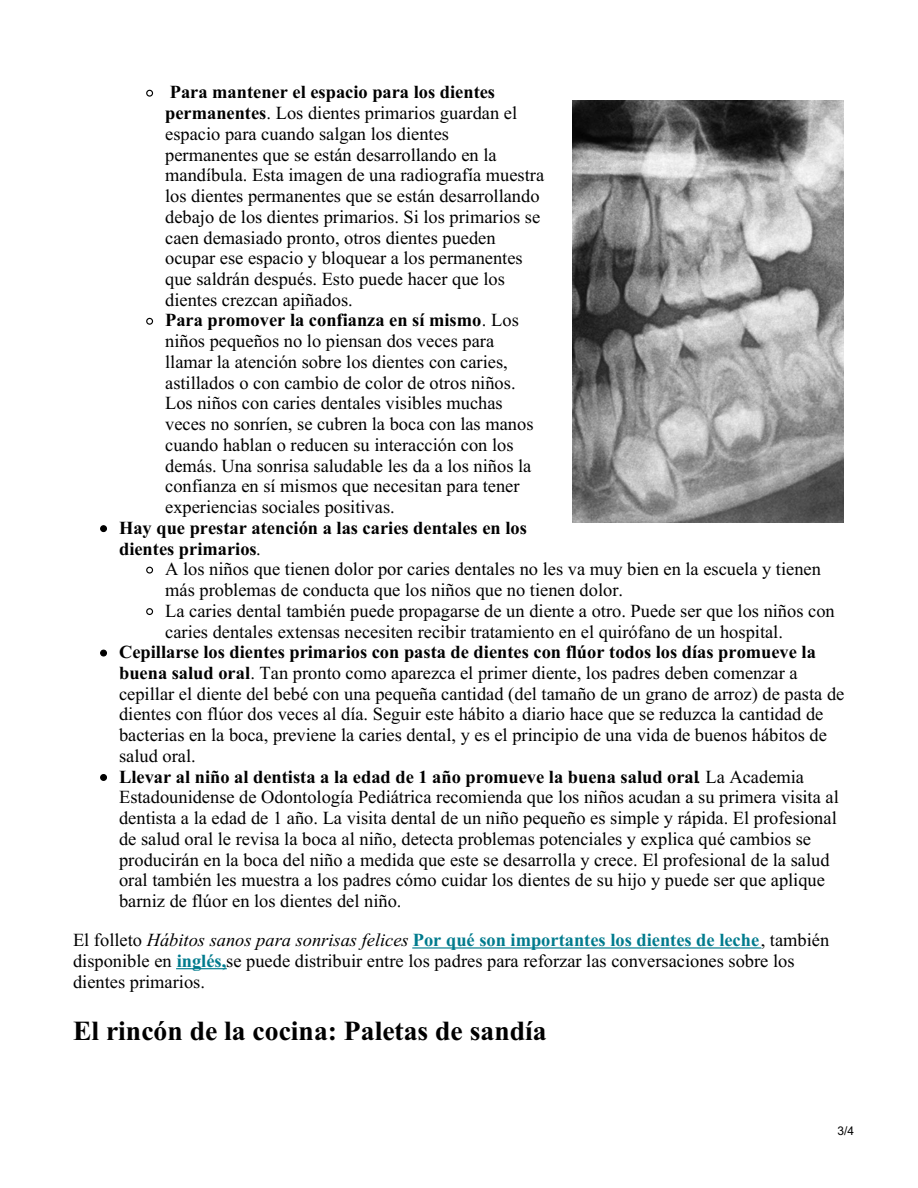
<style>
.page{position:relative;width:918px;height:1188px;background:#fff}
.page>*{position:absolute;margin:0;border:0;box-sizing:border-box;transform-origin:0 0}
.t1{font:700 27.6px "Times New Roman";letter-spacing:.005em;color:#000}
.t2{font:18.45px/20.7px "Times New Roman";letter-spacing:.005em;color:#000}
.t3{font:700 18.45px/20.7px "Times New Roman";letter-spacing:.005em;color:#000}
.t4{font:12px "Arial";color:#000}
.s1{font-weight:700}
.s2{font-weight:400}
.s3{font-style:italic}
.s4{font-weight:700;color:#007b8d}
</style>
<div class="page">
<img style="left:573px;top:101px;width:271px;height:421px">
<div style="left:146px;top:90px;width:7px;height:7px;border:1px solid #000;border-radius:50%"></div>
<div style="left:146px;top:318px;width:7px;height:7px;border:1px solid #000;border-radius:50%"></div>
<div style="left:100px;top:525px;width:7px;height:7px;background:#000;border:1px solid #000;border-radius:50%"></div>
<div style="left:146px;top:567px;width:7px;height:7px;border:1px solid #000;border-radius:50%"></div>
<div style="left:146px;top:608px;width:7px;height:7px;border:1px solid #000;border-radius:50%"></div>
<div style="left:100px;top:650px;width:7px;height:7px;background:#000;border:1px solid #000;border-radius:50%"></div>
<div style="left:100px;top:774px;width:7px;height:7px;background:#000;border:1px solid #000;border-radius:50%"></div>
<hr style="left:413px;top:947px;width:348px;height:2px;background:#007b8d">
<hr style="left:177px;top:968px;width:49px;height:1px;background:#007b8d">
<p class="t2" style="left:165px;top:82px;width:380px"><span class="s1">Para mantener el espacio para los dientes permanentes</span>. Los dientes primarios guardan el espacio para cuando salgan los dientes permanentes que se están desarrollando en la mandíbula. Esta imagen de una radiografía muestra los dientes permanentes que se están desarrollando debajo de los dientes primarios. Si los primarios se caen demasiado pronto, otros dientes pueden ocupar ese espacio y bloquear a los permanentes que saldrán después. Esto puede hacer que los dientes crezcan apiñados.<br><span class="s1">Para promover la confianza en sí mismo</span>. Los niños pequeños no lo piensan dos veces para llamar la atención sobre los dientes con caries, astillados o con cambio de color de otros niños.<br>Los niños con caries dentales visibles muchas veces no sonríen, se cubren la boca con las manos cuando hablan o reducen su interacción con los demás. Una sonrisa saludable les da a los niños la confianza en sí mismos que necesitan para tener experiencias sociales positivas.</p>
<p class="t3" style="left:119px;top:517px;width:409px">Hay que prestar atención a las caries dentales en los dientes primarios<span class="s2">.</span></p>
<p class="t2" style="left:165px;top:559px;width:671px">A los niños que tienen dolor por caries dentales no les va muy bien en la escuela y tienen más problemas de conducta que los niños que no tienen dolor.<br>La caries dental también puede propagarse de un diente a otro. Puede ser que los niños con caries dentales extensas necesiten recibir tratamiento en el quirófano de un hospital.</p>
<p class="t2" style="left:119px;top:642px;width:727px"><span class="s1">Cepillarse los dientes primarios con pasta de dientes con flúor todos los días promueve la buena salud oral</span>. Tan pronto como aparezca el primer diente, los padres deben comenzar a cepillar el diente del bebé con una pequeña cantidad (del tamaño de un grano de arroz) de pasta de dientes con flúor dos veces al día. Seguir este hábito a diario hace que se reduzca la cantidad de bacterias en la boca, previene la caries dental, y es el principio de una vida de buenos hábitos de salud oral.<br><span class="s1">Llevar al niño al dentista a la edad de 1 año promueve la buena salud oral</span>. La Academia Estadounidense de Odontología Pediátrica recomienda que los niños acudan a su primera visita al dentista a la edad de 1 año. La visita dental de un niño pequeño es simple y rápida. El profesional de salud oral le revisa la boca al niño, detecta problemas potenciales y explica qué cambios se producirán en la boca del niño a medida que este se desarrolla y crece. El profesional de la salud oral también les muestra a los padres cómo cuidar los dientes de su hijo y puede ser que aplique barniz de flúor en los dientes del niño.</p>
<p class="t2" style="left:73px;top:930px;width:758px">El folleto <span class="s3">Hábitos sanos para sonrisas felices</span> <span class="s4">Por qué son importantes los dientes de leche</span>, también disponible en <span class="s4">inglés,</span>se puede distribuir entre los padres para reforzar las conversaciones sobre los dientes primarios.</p>
<h1 class="t1" style="left:73px;top:1015px;width:475px">El rincón de la cocina: Paletas de sandía</h1>
<p class="t4" style="left:838px;top:1124px;width:18px">3/4</p>
</div>
